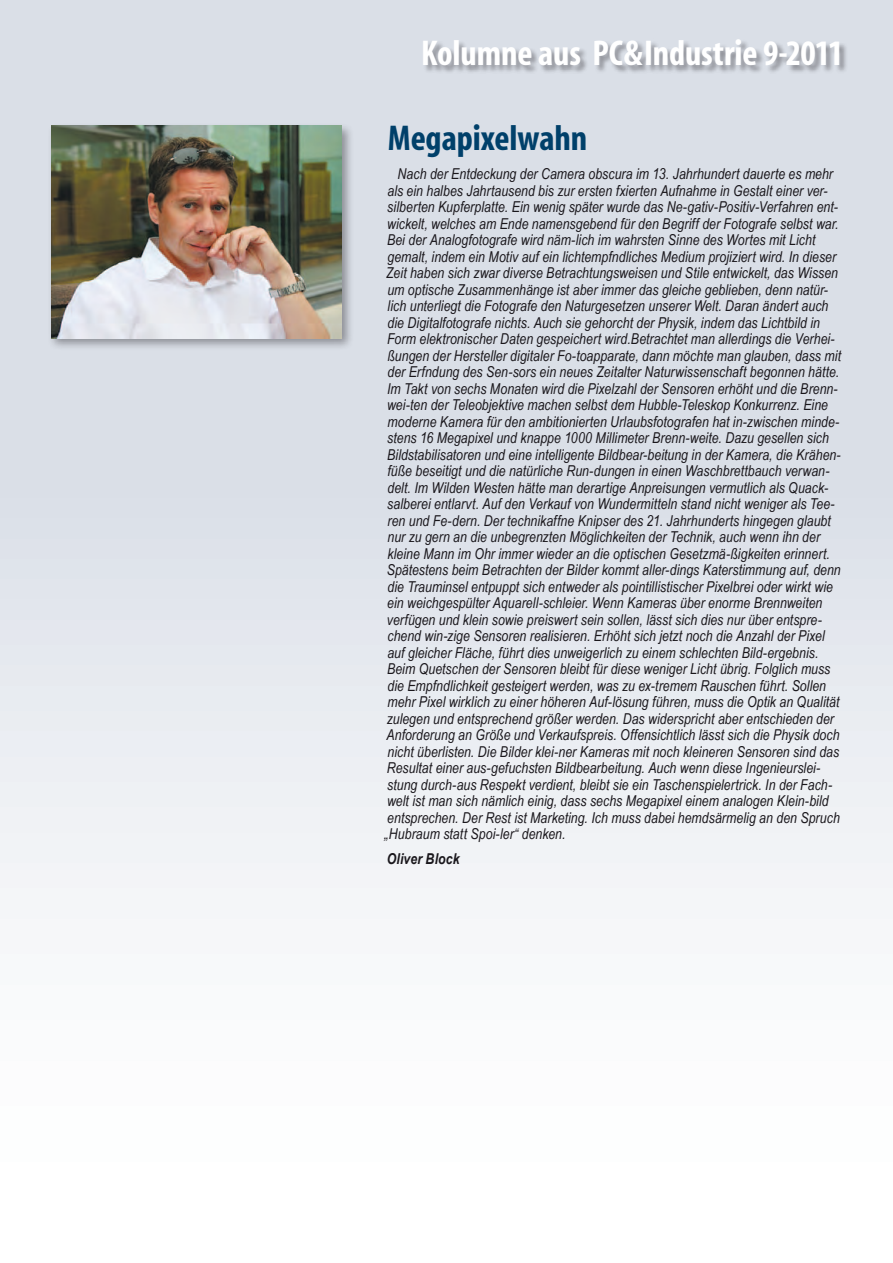
<style>
.page{position:relative;width:893px;height:1263px;background:#fff}
.page>*{position:absolute;margin:0;border:0;box-sizing:border-box;transform-origin:0 0}
.t1{font:700 condensed 36px "Myriad";letter-spacing:-.005em;color:#fff}
.t2{font:700 condensed 36px "Myriad";letter-spacing:-.005em;color:#00406a}
.t3{font:italic 15px/16.5px "Arial Narrow";letter-spacing:.005em;color:#1a171c}
.t4{font:italic 700 15px "Arial Narrow";letter-spacing:.01em;color:#1a171c}
</style>
<div class="page">
<div style="left:0;top:0;width:893px;height:1263px;background:linear-gradient(to bottom,#d0d7e1,#fff)"></div>
<div style="left:423px;top:39px;width:425px;height:35px;background:#1a171c;opacity:.4"></div>
<div style="left:47px;top:122px;width:307px;height:229px;background:#1a171c;opacity:.4"></div>
<img style="left:51px;top:126px;width:291px;height:212px">
<h1 class="t1" style="left:421px;top:35px;width:424px">Kolumne aus PC&amp;Industrie 9-2011</h1>
<h1 class="t2" style="left:388px;top:120px;width:201px">Megapixelwahn</h1>
<p class="t3" style="left:384px;top:165px;width:458px;text-indent:13px">Nach der Entdeckung der Camera obscura im 13. Jahrhundert dauerte es mehr als ein halbes Jahrtausend bis zur ersten fxierten Aufnahme in Gestalt einer ver&shy;silberten Kupferplatte. Ein wenig später wurde das Ne-gativ-Positiv-Verfahren ent&shy;wickelt, welches am Ende namensgebend für den Begriff der Fotografe selbst war.<br>Bei der Analogfotografe wird näm-lich im wahrsten Sinne des Wortes mit Licht gemalt, indem ein Motiv auf ein lichtempfndliches Medium projiziert wird. In dieser Zeit haben sich zwar diverse Betrachtungsweisen und Stile entwickelt, das Wissen um optische Zusammenhänge ist aber immer das gleiche geblieben, denn natür&shy;lich unterliegt die Fotografe den Naturgesetzen unserer Welt. Daran ändert auch die Digitalfotografe nichts. Auch sie gehorcht der Physik, indem das Lichtbild in Form elektronischer Daten gespeichert wird.Betrachtet man allerdings die Verhei&shy;ßungen der Hersteller digitaler Fo-toapparate, dann möchte man glauben, dass mit der Erfndung des Sen-sors ein neues Zeitalter Naturwissenschaft begonnen hätte.<br>Im Takt von sechs Monaten wird die Pixelzahl der Sensoren erhöht und die Brenn&shy;wei-ten der Teleobjektive machen selbst dem Hubble-Teleskop Konkurrenz. Eine moderne Kamera für den ambitionierten Urlaubsfotografen hat in-zwischen minde&shy;stens 16 Megapixel und knappe 1000 Millimeter Brenn-weite. Dazu gesellen sich Bildstabilisatoren und eine intelligente Bildbear-beitung in der Kamera, die Krähen&shy;füße beseitigt und die natürliche Run-dungen in einen Waschbrettbauch verwan&shy;delt. Im Wilden Westen hätte man derartige Anpreisungen vermutlich als Quack&shy;salberei entlarvt. Auf den Verkauf von Wundermitteln stand nicht weniger als Tee&shy;ren und Fe-dern. Der technikaffne Knipser des 21. Jahrhunderts hingegen glaubt nur zu gern an die unbegrenzten Möglichkeiten der Technik, auch wenn ihn der kleine Mann im Ohr immer wieder an die optischen Gesetzmä-ßigkeiten erinnert.<br>Spätestens beim Betrachten der Bilder kommt aller-dings Katerstimmung auf, denn die Trauminsel entpuppt sich entweder als pointillistischer Pixelbrei oder wirkt wie ein weichgespülter Aquarell-schleier. Wenn Kameras über enorme Brennweiten verfügen und klein sowie preiswert sein sollen, lässt sich dies nur über entspre&shy;chend win-zige Sensoren realisieren. Erhöht sich jetzt noch die Anzahl der Pixel auf gleicher Fläche, führt dies unweigerlich zu einem schlechten Bild-ergebnis.<br>Beim Quetschen der Sensoren bleibt für diese weniger Licht übrig. Folglich muss die Empfndlichkeit gesteigert werden, was zu ex-tremem Rauschen führt. Sollen mehr Pixel wirklich zu einer höheren Auf-lösung führen, muss die Optik an Qualität zulegen und entsprechend größer werden. Das widerspricht aber entschieden der Anforderung an Größe und Verkaufspreis. Offensichtlich lässt sich die Physik doch nicht überlisten. Die Bilder klei-ner Kameras mit noch kleineren Sensoren sind das Resultat einer aus-gefuchsten Bildbearbeitung. Auch wenn diese Ingenieurslei&shy;stung durch-aus Respekt verdient, bleibt sie ein Taschenspielertrick. In der Fach&shy;welt ist man sich nämlich einig, dass sechs Megapixel einem analogen Klein-bild entsprechen. Der Rest ist Marketing. Ich muss dabei hemdsärmelig an den Spruch „Hubraum statt Spoi-ler“ denken.</p>
<p class="t4" style="left:387px;top:848px;width:74px">Oliver Block</p>
</div>
